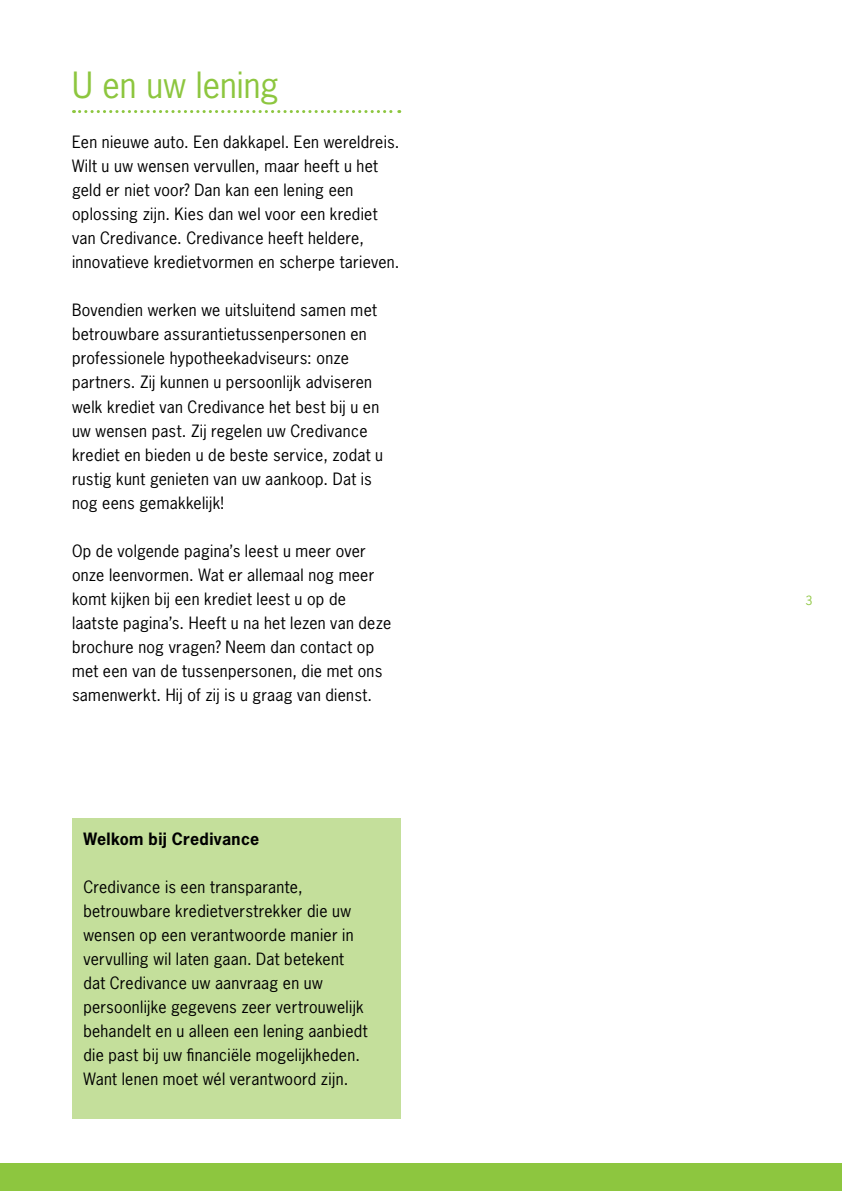
<style>
.page{position:relative;width:842px;height:1191px;background:#fff}
.page>*{position:absolute;margin:0;border:0;box-sizing:border-box;transform-origin:0 0}
.t1{font:34px "News Gothic Std";color:#8dc63f}
.t2{font:16px/24px "News Gothic Std";letter-spacing:.02em;color:#000}
.t3{font:700 16px "News Gothic Std";letter-spacing:.025em;color:#000}
.t4{font:12px "News Gothic Std";color:#8dc63f}
</style>
<div class="page">
<div style="left:0;top:1163px;width:842px;height:28px;background:#8dc63f"></div>
<div style="left:72px;top:818px;width:328px;height:301px;background:#c4df9b"></div>
<svg style="left:74px;top:110px;width:326px;height:3px"></svg>
<h1 class="t1" style="left:72px;top:64px;width:208px">U en uw lening</h1>
<p class="t2" style="left:72px;top:130px;width:329px">Een nieuwe auto. Een dakkapel. Een wereldreis.<br>Wilt u uw wensen vervullen, maar heeft u het geld er niet voor? Dan kan een lening een oplossing zijn. Kies dan wel voor een krediet van Credivance. Credivance heeft heldere, innovatieve kredietvormen en scherpe tarieven.</p>
<p class="t2" style="left:72px;top:298px;width:313px">Bovendien werken we uitsluitend samen met betrouwbare assurantietussenpersonen en professionele hypotheekadviseurs: onze partners. Zij kunnen u persoonlijk adviseren welk krediet van Credivance het best bij u en uw wensen past. Zij regelen uw Credivance krediet en bieden u de beste service, zodat u rustig kunt genieten van uw aankoop. Dat is nog eens gemakkelijk!</p>
<p class="t2" style="left:72px;top:538px;width:321px">Op de volgende pagina’s leest u meer over onze leenvormen. Wat er allemaal nog meer komt kijken bij een krediet leest u op de laatste pagina’s. Heeft u na het lezen van deze brochure nog vragen? Neem dan contact op met een van de tussenpersonen, die met ons samenwerkt. Hij of zij is u graag van dienst.</p>
<p class="t3" style="left:83px;top:828px;width:177px">Welkom bij Credivance</p>
<p class="t2" style="left:83px;top:874px;width:286px">Credivance is een transparante, betrouwbare kredietverstrekker die uw wensen op een verantwoorde manier in vervulling wil laten gaan. Dat betekent dat Credivance uw aanvraag en uw persoonlijke gegevens zeer vertrouwelijk behandelt en u alleen een lening aanbiedt die past bij uw financiële mogelijkheden.<br>Want lenen moet wél verantwoord zijn.</p>
<p class="t4" style="left:805px;top:592px;width:8px">3</p>
</div>
